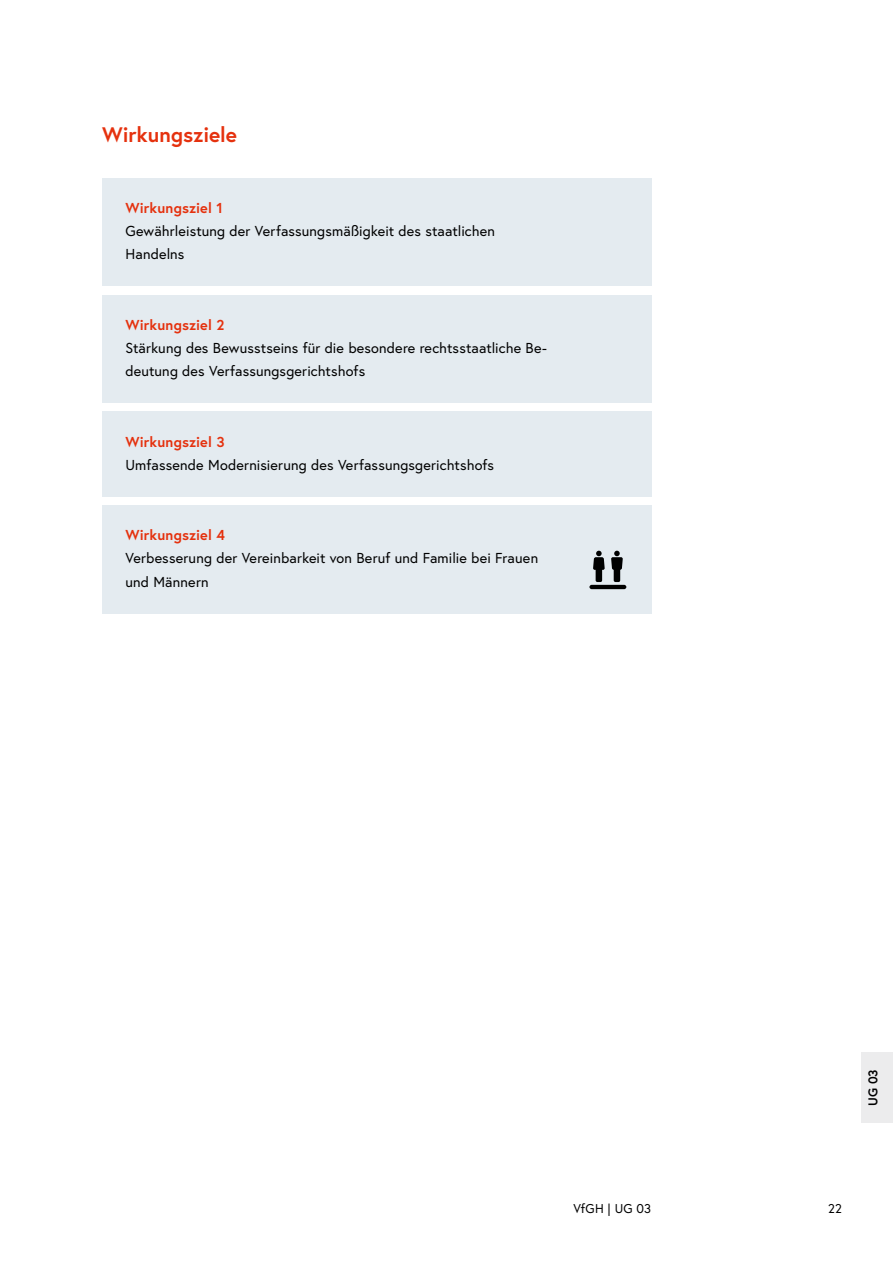
<style>
.page{position:relative;width:893px;height:1263px;background:#fff}
.page>*{position:absolute;margin:0;border:0;box-sizing:border-box;transform-origin:0 0}
.h2_ohne_Nummerierung{font:700 21px "Europa Austria";color:#e5310e}
.Infobox_p_Infobox_ressorts{font:14.4px/23.4px "Europa Austria";letter-spacing:.01em;color:#000}
.Infobox_p_Infobox_Titel_ressorts{font:700 14.4px "Europa Austria";letter-spacing:.01em;color:#e5310e}
.t1{font:12.75px "Europa Austria";letter-spacing:.015em;color:#000}
.t2{font:700 12.75px "Europa Austria";color:#000}
</style>
<div class="page">
<div style="left:102px;top:178px;width:549px;height:61px;background:#e4ebf0"></div>
<div style="left:102px;top:201px;width:549px;height:85px;background:#e4ebf0"></div>
<div style="left:102px;top:295px;width:549px;height:61px;background:#e4ebf0"></div>
<div style="left:102px;top:318px;width:549px;height:85px;background:#e4ebf0"></div>
<div style="left:102px;top:412px;width:549px;height:61px;background:#e4ebf0"></div>
<div style="left:102px;top:435px;width:549px;height:61px;background:#e4ebf0"></div>
<div style="left:102px;top:505px;width:549px;height:62px;background:#e4ebf0"></div>
<div style="left:102px;top:529px;width:549px;height:84px;background:#e4ebf0"></div>
<hr style="left:589px;top:585px;width:37px;height:4px;background:#000;border-radius:2px">
<svg style="left:593px;top:551px;width:12px;height:31px"></svg>
<svg style="left:611px;top:551px;width:12px;height:31px"></svg>
<div style="left:861px;top:1052px;width:32px;height:71px;background:#ececed"></div>
<h2 class="h2_ohne_Nummerierung" style="left:102px;top:121px;width:137px">Wirkungsziele</h2>
<p class="Infobox_p_Infobox_Titel_ressorts" style="left:125px;top:198px;width:99px">Wirkungsziel 1</p>
<p class="Infobox_p_Infobox_ressorts" style="left:125px;top:219px;width:371px">Gewährleistung der Verfassungsmäßigkeit des staatlichen<br>Handelns</p>
<p class="Infobox_p_Infobox_Titel_ressorts" style="left:125px;top:315px;width:101px">Wirkungsziel 2</p>
<p class="Infobox_p_Infobox_ressorts" style="left:125px;top:336px;width:423px">Stärkung des Bewusstseins für die besondere rechtsstaatliche Be&shy;deutung des Verfassungsgerichtshofs</p>
<p class="Infobox_p_Infobox_Titel_ressorts" style="left:125px;top:432px;width:101px">Wirkungsziel 3</p>
<p class="Infobox_p_Infobox_ressorts" style="left:125px;top:453px;width:370px">Umfassende Modernisierung des Verfassungsgerichtshofs</p>
<p class="Infobox_p_Infobox_Titel_ressorts" style="left:125px;top:525px;width:101px">Wirkungsziel 4</p>
<p class="Infobox_p_Infobox_ressorts" style="left:125px;top:546px;width:414px">Verbesserung der Vereinbarkeit von Beruf und Familie bei Frauen und Männern</p>
<p class="t2" style="left:864px;top:1106px;width:38px;rotate:-90deg">UG 03</p>
<p class="t1" style="left:573px;top:1200px;width:79px">VfGH | UG 03</p>
<p class="t1" style="left:828px;top:1200px;width:15px">22</p>
</div>
